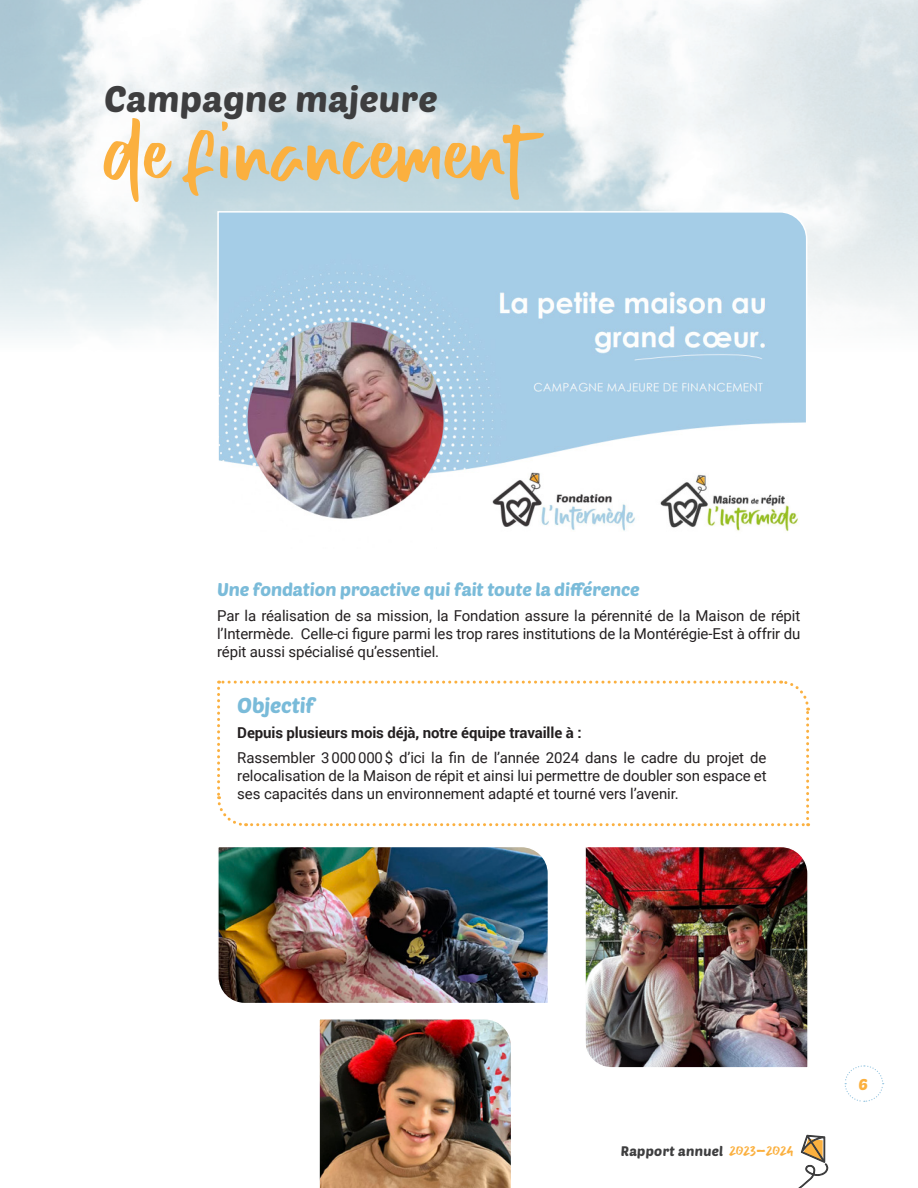
<style>
.page{position:relative;width:918px;height:1188px;background:#fff}
.page>*{position:absolute;margin:0;border:0;box-sizing:border-box;transform-origin:0 0}
.t1{font:54px "Hello Mornin";letter-spacing:.01em;color:#fbb03f}
.t2{font:36px "Poetsen One";letter-spacing:.01em;color:#3e3e3f}
.t3{font:21px "Poetsen One";letter-spacing:-.01em;color:#7abbd9}
.t4{font:18px "Poetsen One";letter-spacing:-.01em;color:#7abbd9}
.t5{font:15.3px "Poetsen One";color:#fbb03f}
.t6{font:15px/18px "Roboto";letter-spacing:-.01em;color:#231f20;text-align:justify}
.t7{font:700 15px "Roboto";letter-spacing:-.01em;color:#231f20}
.t8{font:13.5px "Poetsen One";letter-spacing:.02em;color:#3e3e3f}
.s1{font-family:"Hello Mornin";font-size:12px;color:#fbb03f}
</style>
<div class="page">
<svg style="left:850px;top:1065px;width:34px;height:37px"></svg>
<div style="left:552px;top:1071px;width:310px;height:117px;background:#fff"></div>
<svg style="left:798px;top:1134px;width:31px;height:54px"></svg>
<svg style="left:217px;top:210px;width:591px;height:322px"></svg>
<svg style="left:217px;top:680px;width:593px;height:147px"></svg>
<img style="left:319px;top:1019px;width:192px;height:169px">
<img style="left:218px;top:847px;width:330px;height:156px">
<img style="left:585px;top:847px;width:223px;height:221px">
<p class="t2" style="left:104px;top:76px;width:335px">Campagne majeure</p>
<p class="t1" style="left:104px;top:124px;width:424px">de financement</p>
<p class="t4" style="left:217px;top:578px;width:424px">Une fondation proactive qui fait toute la différence</p>
<p class="t6" style="left:217px;top:606px;width:585px">Par la réalisation de sa mission, la Fondation assure la pérennité de la Maison de répit l’Intermède. Celle-ci figure parmi les trop rares institutions de la Montérégie-Est à offrir du répit aussi spécialisé qu’essentiel.</p>
<p class="t3" style="left:237px;top:692px;width:79px">Objectif</p>
<p class="t7" style="left:237px;top:722px;width:346px">Depuis plusieurs mois déjà, notre équipe travaille à :</p>
<p class="t6" style="left:237px;top:748px;width:531px">Rassembler 3 000 000 $ d’ici la fin de l’année 2024 dans le cadre du projet de relocalisation de la Maison de répit et ainsi lui permettre de doubler son espace et ses capacités dans un environnement adapté et tourné vers l’avenir.</p>
<p class="t8" style="left:621px;top:1142px;width:175px">Rapport annuel <span class="s1">2023-2024</span></p>
<p class="t5" style="left:858px;top:1075px;width:11px">6</p>
</div>
